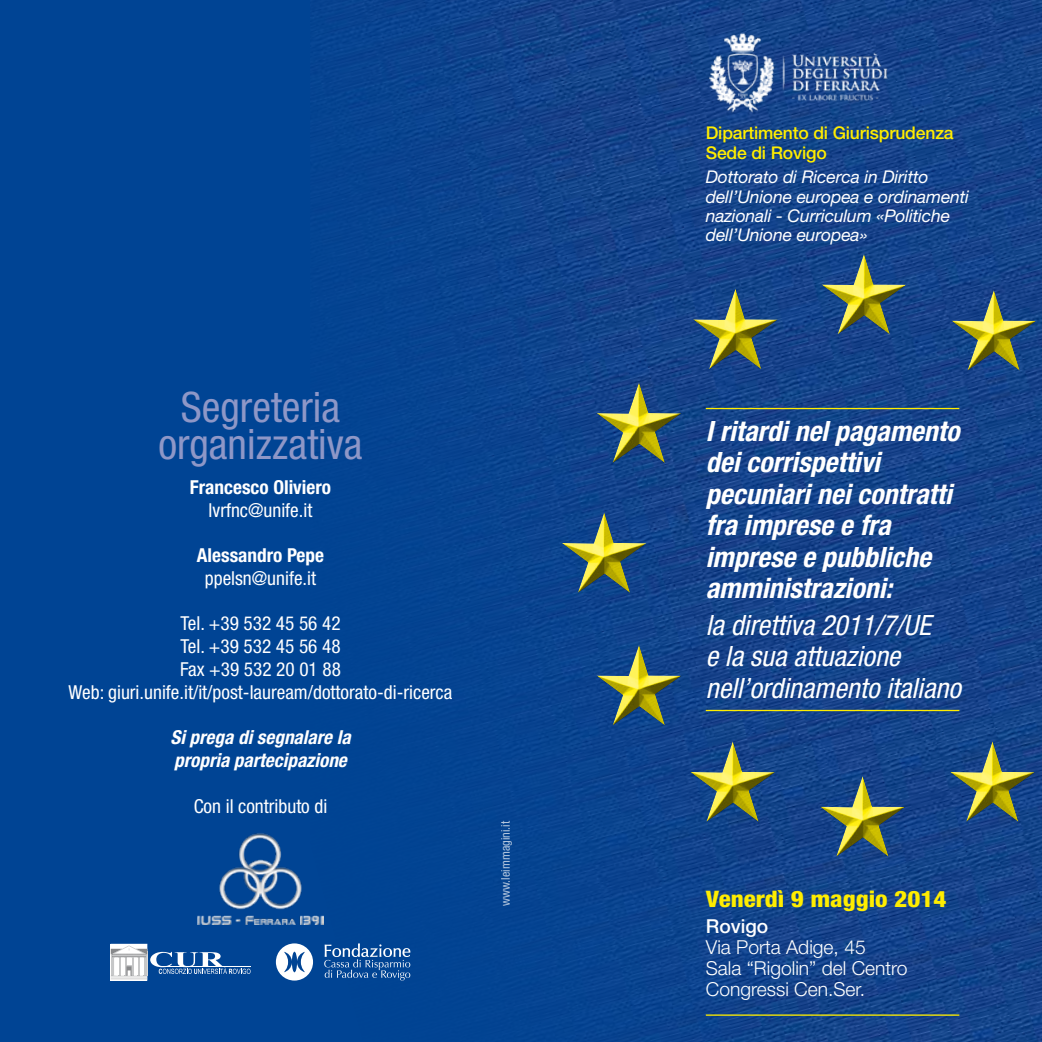
<style>
.page{position:relative;width:1042px;height:1042px;background:#fff}
.page>*{position:absolute;margin:0;border:0;box-sizing:border-box;transform-origin:0 0}
.t1{font:condensed 42px/36.8px "Helvetica Neue";color:#8e97c7;text-align:center}
.t2{font:italic 700 condensed 28px/31.5px "Helvetica Neue";color:#fff}
.t3{font:italic condensed 28px/31.5px "Helvetica Neue";color:#fff}
.t4{font:800 condensed 22.75px "Helvetica Neue";color:#ffed00;scale:1.1 1}
.t5{font:condensed 19.25px/22.8px "Helvetica Neue";color:#fff;text-align:center}
.t6{font:300 19.25px/21px "Helvetica Neue";color:#fff}
.t7{font:italic 700 condensed 19.25px/22.8px "Helvetica Neue";color:#fff}
.t8{font:700 condensed 19.25px "Helvetica Neue";color:#fff}
.t9{font:500 19.25px "Helvetica Neue";color:#fff}
.t10{font:italic 17.5px/19.2px "Helvetica Neue";letter-spacing:-.01em;color:#fff}
.t11{font:500 17.5px/19.9px "Helvetica Neue";letter-spacing:-.01em;color:#ffed00}
.t12{font:condensed 12.25px "Helvetica Neue";color:#fff}
</style>
<div class="page">
<div style="left:0;top:0;width:1041px;height:1042px;background:#004494"></div>
<img style="left:310px;top:0;width:732px;height:1042px">
<div style="left:949px;top:289px;width:87px;height:84px;background:#000;opacity:.75"></div>
<div style="left:819px;top:254px;width:88px;height:83px;background:#000;opacity:.75"></div>
<div style="left:690px;top:287px;width:89px;height:86px;background:#000;opacity:.75"></div>
<div style="left:594px;top:381px;width:89px;height:84px;background:#000;opacity:.75"></div>
<div style="left:559px;top:509px;width:89px;height:84px;background:#000;opacity:.75"></div>
<div style="left:594px;top:642px;width:89px;height:84px;background:#000;opacity:.75"></div>
<div style="left:688px;top:738px;width:88px;height:84px;background:#000;opacity:.75"></div>
<div style="left:818px;top:773px;width:87px;height:84px;background:#000;opacity:.75"></div>
<div style="left:947px;top:738px;width:88px;height:84px;background:#000;opacity:.75"></div>
<hr style="left:706px;top:1014px;width:253px;height:2px;background:#ffed00">
<hr style="left:706px;top:408px;width:253px;height:1px;background:#ffed00">
<hr style="left:706px;top:710px;width:253px;height:1px;background:#ffed00">
<img style="left:706px;top:30px;width:187px;height:84px">
<svg style="left:276px;top:943px;width:37px;height:37px"></svg>
<svg style="left:324px;top:943px;width:86px;height:37px"></svg>
<img style="left:198px;top:831px;width:125px;height:93px">
<svg style="left:111px;top:944px;width:139px;height:36px"></svg>
<h1 class="t1" style="left:158px;top:389px;width:206px">Segreteria organizzativa</h1>
<p class="t8" style="left:190px;top:475px;width:143px">Francesco Oliviero</p>
<p class="t5" style="left:209px;top:498px;width:105px">lvrfnc@unife.it</p>
<p class="t8" style="left:197px;top:544px;width:129px">Alessandro Pepe</p>
<p class="t5" style="left:205px;top:566px;width:113px">ppelsn@unife.it</p>
<p class="t5" style="left:69px;top:612px;width:385px">Tel. +39 532 45 56 42<br>Tel. +39 532 45 56 48<br>Fax +39 532 20 01 88<br>Web: giuri.unife.it/it/post-lauream/dottorato-di-ricerca</p>
<p class="t7" style="left:170px;top:726px;width:182px">Si prega di segnalare la propria partecipazione</p>
<p class="t5" style="left:194px;top:794px;width:135px">Con il contributo di</p>
<p class="t12" style="left:498px;top:906px;width:86px;rotate:-90deg">www.leimmagini.it</p>
<p class="t11" style="left:706px;top:123px;width:249px">Dipartimento di Giurisprudenza<br>Sede di Rovigo</p>
<p class="t10" style="left:706px;top:167px;width:265px">Dottorato di Ricerca in Diritto dell’Unione europea e ordinamenti nazionali - Curriculum «Politiche dell’Unione europea»</p>
<h2 class="t2" style="left:706px;top:415px;width:255px">I ritardi nel pagamento dei corrispettivi pecuniari nei contratti fra imprese e fra imprese e pubbliche amministrazioni:</h2>
<h2 class="t3" style="left:706px;top:609px;width:256px">la direttiva 2011/7/UE<br>e la sua attuazione nell’ordinamento italiano</h2>
<p class="t4" style="left:706px;top:884px;width:220px">Venerdì 9 maggio 2014</p>
<p class="t9" style="left:706px;top:914px;width:64px">Rovigo</p>
<p class="t6" style="left:706px;top:936px;width:203px">Via Porta Adige, 45<br>Sala “Rigolin” del Centro<br>Congressi Cen.Ser.</p>
</div>
